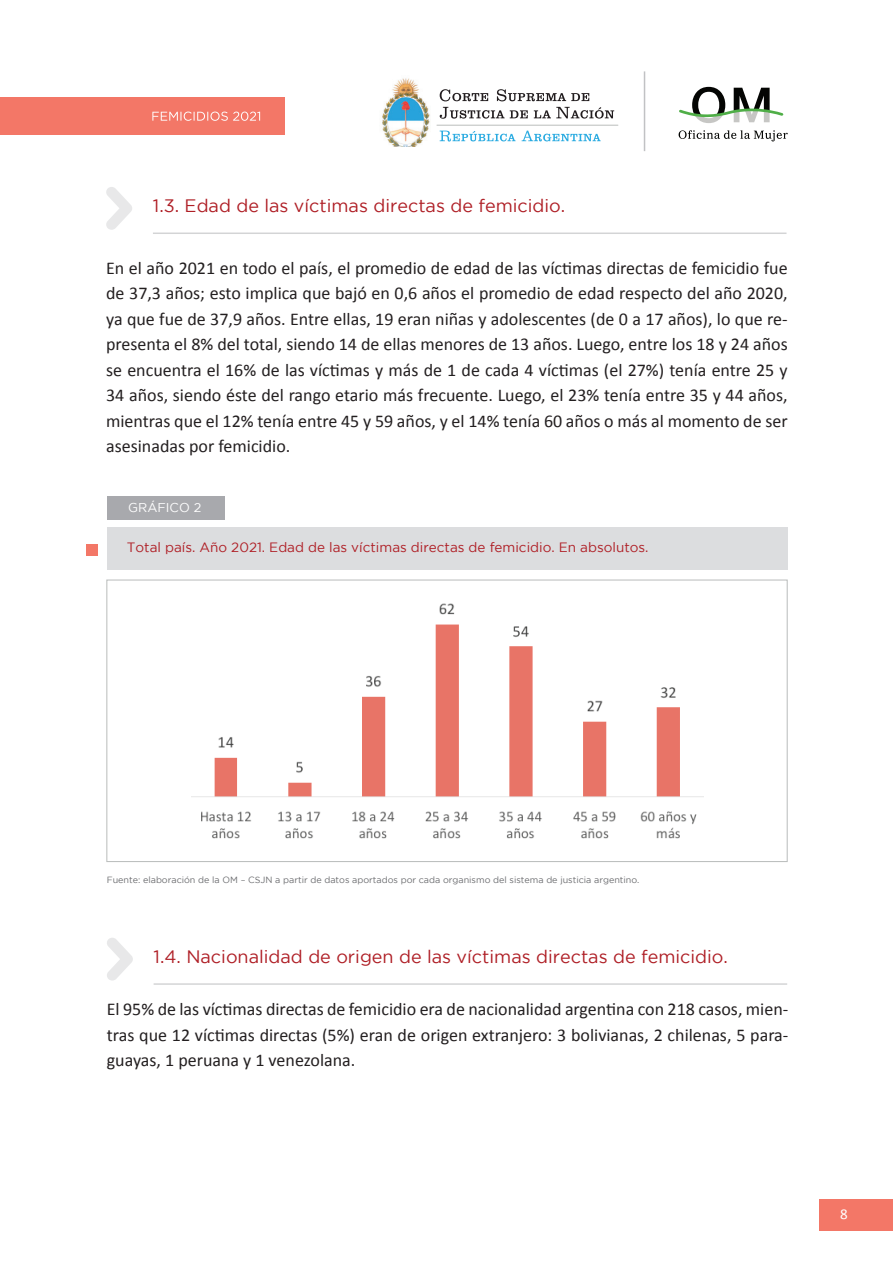
<style>
.page{position:relative;width:893px;height:1263px;background:#fff}
.page>*{position:absolute;margin:0;border:0;box-sizing:border-box;transform-origin:0 0}
.t1{font:18px/25.5px "Calibri";color:#231f20;text-align:justify}
.t2{font:18px "Gotham";color:#af1f26}
.t3{font:15px "Calibri";color:#fff}
.t4{font:13.5px "Gotham";color:#af1f26}
.t5{font:12.75px "Gotham";color:#fff}
.t6{font:9px "Gotham";color:#6c6d70}
</style>
<div class="page">
<div style="left:0;top:98px;width:285px;height:37px;background:#f37767"></div>
<div style="left:819px;top:1199px;width:74px;height:31px;background:#f37767"></div>
<svg style="left:679px;top:130px;width:109px;height:11px"></svg>
<svg style="left:679px;top:87px;width:104px;height:36px"></svg>
<img style="left:382px;top:78px;width:48px;height:69px">
<svg style="left:440px;top:107px;width:174px;height:12px"></svg>
<svg style="left:440px;top:89px;width:149px;height:12px"></svg>
<svg style="left:440px;top:131px;width:161px;height:11px"></svg>
<hr style="left:436px;top:125px;width:182px;height:1px;background:#bcbfbe">
<hr style="left:644px;top:71px;width:1px;height:80px;background:#c1c2c4">
<svg style="left:152px;top:112px;width:108px;height:9px"></svg>
<svg style="left:106px;top:187px;width:26px;height:43px"></svg>
<hr style="left:153px;top:232px;width:633px;height:2px;background:#c1c2c4">
<div style="left:107px;top:496px;width:118px;height:23px;background:#a8a9ad"></div>
<div style="left:107px;top:527px;width:680px;height:43px;background:#dcdddf"></div>
<div style="left:86px;top:544px;width:12px;height:11px;background:#f37767"></div>
<img style="left:192px;top:603px;width:511px;height:236px">
<svg style="left:107px;top:938px;width:26px;height:42px"></svg>
<hr style="left:154px;top:983px;width:633px;height:2px;background:#c1c2c4">
<p class="t2" style="left:153px;top:196px;width:414px">1.3. Edad de las víctimas directas de femicidio.</p>
<p class="t1" style="left:106px;top:255px;width:683px">En el año 2021 en todo el país, el promedio de edad de las víctimas directas de femicidio fue de 37,3 años; esto implica que bajó en 0,6 años el promedio de edad respecto del año 2020, ya que fue de 37,9 años. Entre ellas, 19 eran niñas y adolescentes (de 0 a 17 años), lo que re&shy;presenta el 8% del total, siendo 14 de ellas menores de 13 años. Luego, entre los 18 y 24 años se encuentra el 16% de las víctimas y más de 1 de cada 4 víctimas (el 27%) tenía entre 25 y 34 años, siendo éste del rango etario más frecuente. Luego, el 23% tenía entre 35 y 44 años, mientras que el 12% tenía entre 45 y 59 años, y el 14% tenía 60 años o más al momento de ser asesinadas por femicidio.</p>
<p class="t5" style="left:128px;top:501px;width:75px">GRÁFICO 2</p>
<p class="t4" style="left:127px;top:539px;width:523px">Total país. Año 2021. Edad de las víctimas directas de femicidio. En absolutos.</p>
<p class="t6" style="left:107px;top:874px;width:534px">Fuente: elaboración de la OM – CSJN a partir de datos aportados por cada organismo del sistema de justicia argentino.</p>
<p class="t2" style="left:154px;top:946px;width:576px">1.4. Nacionalidad de origen de las víctimas directas de femicidio.</p>
<p class="t1" style="left:107px;top:996px;width:683px">El 95% de las víctimas directas de femicidio era de nacionalidad argentina con 218 casos, mien&shy;tras que 12 víctimas directas (5%) eran de origen extranjero: 3 bolivianas, 2 chilenas, 5 para&shy;guayas, 1 peruana y 1 venezolana.</p>
<p class="t3" style="left:840px;top:1204px;width:9px">8</p>
</div>
